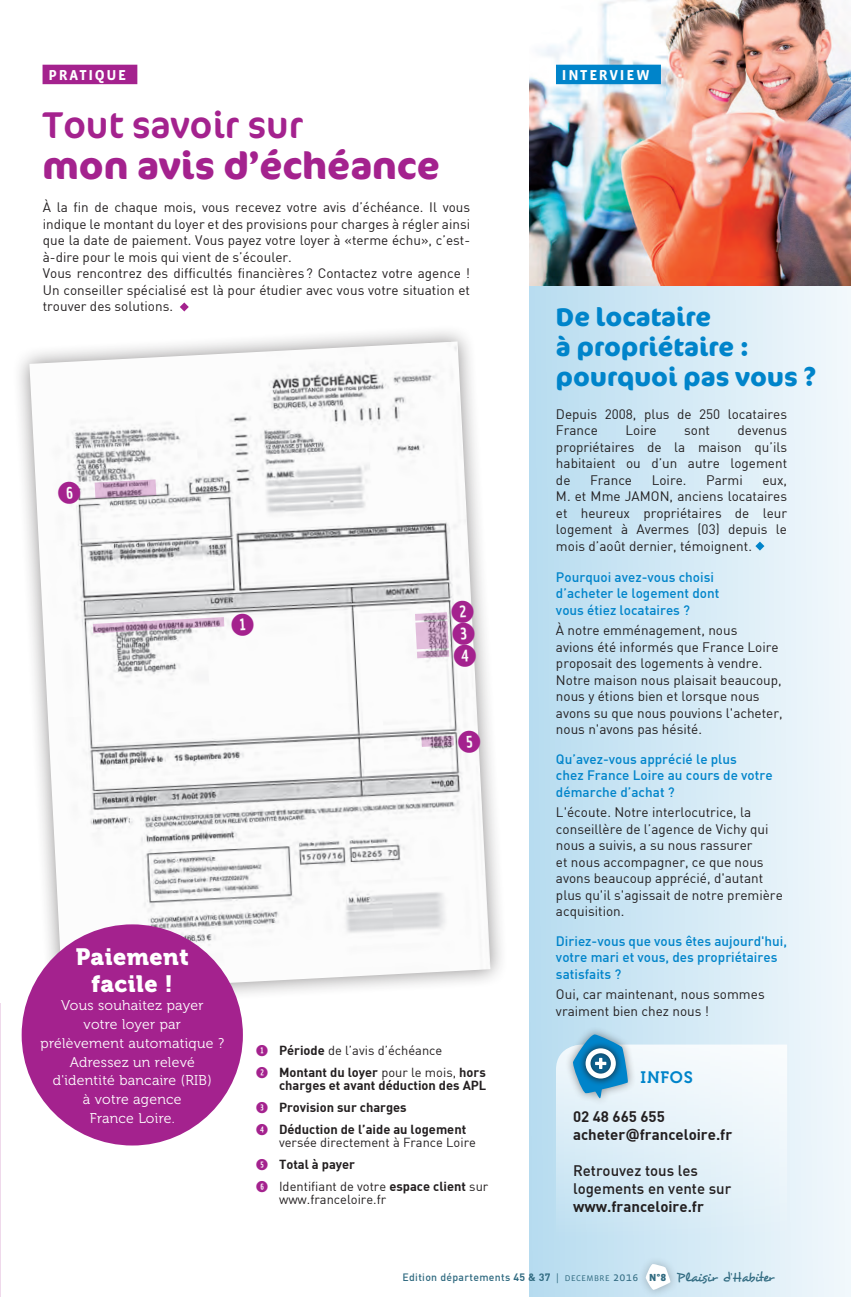
<style>
.page{position:relative;width:851px;height:1297px;background:#fff}
.page>*{position:absolute;margin:0;border:0;box-sizing:border-box;transform-origin:0 0}
.TITRE_02{font:700 37.5px/40.5px "Cocon";color:#a4228e}
.TITRE_02-2{font:700 25.5px/30px "Cocon";color:#0084ca}
.Chapo_petit{font:23.4px "Museo 900";letter-spacing:.02em;color:#fff}
.Chapo_petit-2{font:16.5px "Museo 700";letter-spacing:.05em;color:#0084ca}
.Texte{font:15px/18px "DIN Medium";color:#231f20}
.Texte-2{font:15px "DIN Bold";color:#231f20}
.Titre_article_petit{font:700 14.7px "Vista Sans";letter-spacing:.115em;color:#fff}
.Chapo_petit-3{font:14.1px/18.8px "Museo 300";letter-spacing:.02em;color:#fff;text-align:center}
.Texte-3{font:13.5px/16.5px "DIN";color:#231f20}
.Texte-4{font:13.5px/16.5px "DIN Medium";color:#0084ca}
.Texte-5{font:12.9px/12.9px "DIN";color:#231f20}
.Texte-6{font:12.9px/12.9px "DIN Bold";color:#231f20}
.t1{font:10.5px "DIN Medium";letter-spacing:.03em;color:#316b81}
.s1{font-weight:400}
.s2{font-family:"DIN Bold"}
.s3{font-family:"DIN"}
.s4{color:#a4228e}
.s5{font-family:"Verdana";font-weight:700}
.s6{font-family:"Vista Sans"}
.s7{font-family:"Vista Sans SC Book";font-size:8.4px}
.s8{font-family:"Vista Sans SC Book";font-size:12px}
.s9{font-family:"Vista Sans";font-weight:900}
.s10{font-family:"Desyrel";font-size:13.5px}
</style>
<div class="page">
<hr style="left:0;top:1003px;width:1px;height:294px;background:#a4228e">
<div style="left:529px;top:0;width:321px;height:1297px;background:linear-gradient(to right,#b7dcf0,#f2f8fc)"></div>
<div style="left:43px;top:65px;width:94px;height:19px;background:#a4228e"></div>
<svg style="left:180px;top:302px;width:9px;height:9px"></svg>
<div style="left:12px;top:324px;width:496px;height:685px;background:#231f20;opacity:.5"></div>
<img style="left:29px;top:341px;width:461px;height:651px">
<svg style="left:93px;top:617px;width:131px;height:16px"></svg>
<svg style="left:95px;top:479px;width:61px;height:19px"></svg>
<svg style="left:556px;top:1044px;width:231px;height:202px"></svg>
<svg style="left:755px;top:542px;width:9px;height:9px"></svg>
<div style="left:22px;top:924px;width:221px;height:221px;background:#a4228e;border-radius:50%"></div>
<img style="left:529px;top:0;width:321px;height:285px">
<div style="left:556px;top:65px;width:104px;height:19px;background:#0084ca"></div>
<div style="left:637px;top:1255px;width:42px;height:42px;background:#231f20;opacity:.3"></div>
<svg style="left:645px;top:1264px;width:25px;height:26px"></svg>
<div style="left:564px;top:1026px;width:72px;height:80px;background:#231f20;opacity:.5"></div>
<svg style="left:571px;top:1034px;width:57px;height:64px;background:#6aabcd"></svg>
<svg style="left:231px;top:614px;width:23px;height:23px"></svg>
<svg style="left:58px;top:481px;width:23px;height:23px"></svg>
<svg style="left:421px;top:730px;width:60px;height:23px"></svg>
<svg style="left:415px;top:601px;width:61px;height:67px"></svg>
<p class="Titre_article_petit" style="left:48px;top:67px;width:79px">PRATIQUE</p>
<p class="TITRE_02" style="left:43px;top:106px;width:399px"><span class="s1">Tout savoir sur<br></span>mon avis d’échéance</p>
<p class="Texte-3" style="left:43px;top:199px;width:429px;text-align:justify">À la fin de chaque mois, vous recevez votre avis d’échéance. Il vous indique le montant du loyer et des provisions pour charges à régler ainsi que la date de paiement. Vous payez votre loyer à «terme échu», c’est&shy;à-dire pour le mois qui vient de s’écouler.</p>
<p class="Texte-3" style="left:43px;top:265px;width:429px;text-align:justify">Vous rencontrez des difficultés financières ? Contactez votre agence !<br>Un conseiller spécialisé est là pour étudier avec vous votre situation et trouver des solutions.</p>
<p class="Chapo_petit" style="left:76px;top:943px;width:114px">Paiement</p>
<p class="Chapo_petit" style="left:91px;top:970px;width:83px">facile !</p>
<p class="Chapo_petit-3" style="left:40px;top:996px;width:185px">Vous souhaitez payer<br>votre loyer par prélèvement automatique ?<br>Adressez un relevé d'identité bancaire (RIB)</p>
<p class="Chapo_petit-3" style="left:83px;top:1090px;width:100px">à votre agence<br>France Loire.</p>
<p class="Texte-5" style="left:279px;top:1044px;width:165px"><span class="s2">Période</span> de l’avis d’échéance</p>
<p class="Texte-6" style="left:279px;top:1066px;width:209px">Montant du loyer <span class="s3">pour le mois,</span> hors charges et avant déduction des APL</p>
<p class="Texte-6" style="left:256px;top:1100px;width:152px"><span class="s4">✓</span> Provision sur charges</p>
<p class="Texte-5" style="left:279px;top:1123px;width:198px;text-indent:-23px"><span class="s4">✔</span> <span class="s2">Déduction de l’aide au logement </span>versée directement à France Loire</p>
<p class="Texte-6" style="left:279px;top:1157px;width:78px">Total à payer</p>
<p class="Texte-5" style="left:279px;top:1180px;width:211px">Identifiant de votre <span class="s2">espace client</span> sur www.franceloire.fr</p>
<p class="Titre_article_petit" style="left:562px;top:67px;width:89px">INTERVIEW</p>
<p class="TITRE_02-2" style="left:556px;top:302px;width:262px">De locataire<br>à propriétaire : pourquoi pas vous ?</p>
<p class="Texte-3" style="left:556px;top:405px;width:233px">Depuis 2008, plus de 250 locataires<br>France</p>
<p class="Texte-3" style="left:625px;top:422px;width:33px">Loire</p>
<p class="Texte-3" style="left:684px;top:422px;width:27px">sont</p>
<p class="Texte-3" style="left:556px;top:422px;width:233px;text-align:justify;text-indent:181px">devenus propriétaires de la maison qu’ils habitaient ou d’un autre logement de</p>
<p class="Texte-3" style="left:590px;top:471px;width:43px">France</p>
<p class="Texte-3" style="left:651px;top:471px;width:36px">Loire.</p>
<p class="Texte-3" style="left:706px;top:471px;width:38px">Parmi</p>
<p class="Texte-3" style="left:556px;top:471px;width:233px;text-align:justify;text-indent:206px">eux, M. et Mme JAMON, anciens locataires et heureux propriétaires de leur logement à Avermes (03) depuis le mois d’août dernier, témoignent.</p>
<p class="Texte-4" style="left:556px;top:568px;width:165px">Pourquoi avez-vous choisi d’acheter le logement dont vous étiez locataires ?</p>
<p class="Texte-3" style="left:556px;top:622px;width:228px">À notre emménagement, nous<br>avions été informés que France Loire proposait des logements à vendre.<br>Notre maison nous plaisait beaucoup, nous y étions bien et lorsque nous avons su que nous pouvions l'acheter, nous n'avons pas hésité.</p>
<p class="Texte-4" style="left:556px;top:750px;width:218px">Qu’avez-vous apprécié le plus<br>chez France Loire au cours de votre démarche d’achat ?</p>
<p class="Texte-3" style="left:556px;top:804px;width:228px">L'écoute. Notre interlocutrice, la conseillère de l’agence de Vichy qui nous a suivis, a su nous rassurer<br>et nous accompagner, ce que nous avons beaucoup apprécié, d'autant plus qu'il s'agissait de notre première acquisition.</p>
<p class="Texte-4" style="left:556px;top:932px;width:233px">Diriez-vous que vous êtes aujourd'hui, votre mari et vous, des propriétaires satisfaits ?</p>
<p class="Texte-3" style="left:556px;top:986px;width:210px">Oui, car maintenant, nous sommes vraiment bien chez nous !</p>
<p class="Chapo_petit-2" style="left:640px;top:1068px;width:54px">INFOS</p>
<p class="Texte-2" style="left:573px;top:1107px;width:93px">02 48 665 655</p>
<p class="Texte-2" style="left:573px;top:1125px;width:161px">acheter<span class="s5">@</span>franceloire.fr</p>
<p class="Texte" style="left:573px;top:1161px;width:160px">Retrouvez tous les logements en vente sur <span class="s2">www.franceloire.fr</span></p>
<p class="t1" style="left:402px;top:1270px;width:373px">Edition départements <span class="s2">45 &amp; 37</span> <span class="s6">|</span> <span class="s7">DECEMBRE</span> <span class="s8">2016</span> <span class="s9">N°8</span> <span class="s10">Plaisir d’Habiter</span></p>
</div>
